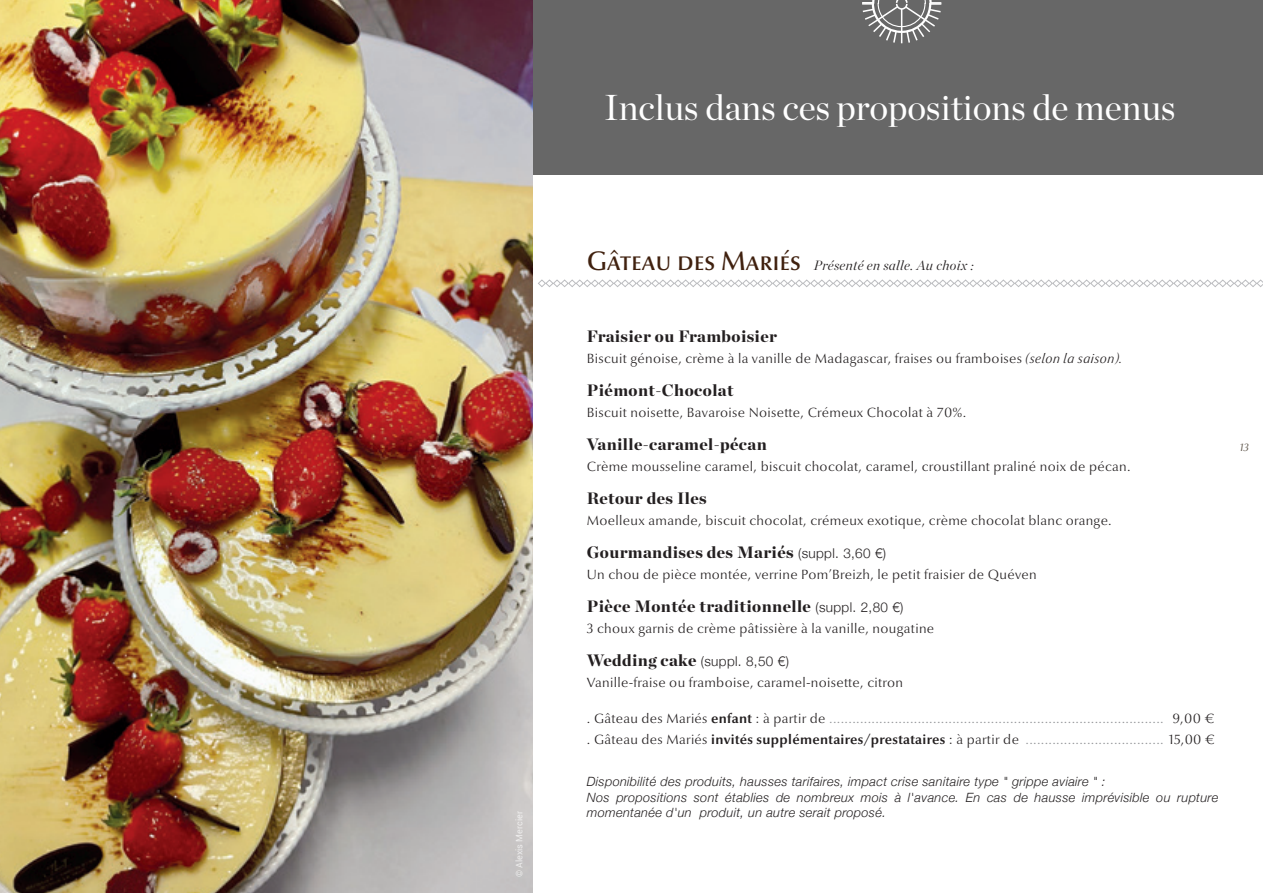
<style>
.page{position:relative;width:1263px;height:893px;background:#fff}
.page>*{position:absolute;margin:0;border:0;box-sizing:border-box;transform-origin:0 0}
.t1{font:36px "Chronicle Display";color:#fff}
.t2{font:900 16.5px "Chronicle Display";letter-spacing:.025em;color:#231f20}
.t3{font:300 13.5px "Optima Nova LT Pro";letter-spacing:.025em;color:#231f20}
.t4{font:300 13.5px/21px "Optima Nova LT Pro";letter-spacing:.025em;color:#939598}
.t5{font:italic 300 13.5px "Chronicle Display";letter-spacing:.025em;color:#231f20}
.t6{font:300 13.5px "Helvetica Neue";letter-spacing:.025em;color:#231f20}
.t7{font:italic 300 12.75px/15.3px "Helvetica Neue";letter-spacing:.025em;color:#231f20}
.t8{font:italic 10.65px "Optima Nova LT Pro";color:#686056}
.t9{font:9px "Roboto";color:#fff}
.s1{font-family:"Optima Nova LT Pro";font-weight:500;font-style:normal;font-size:27px;color:#40210f}
.s2{font-style:italic}
.s3{font-family:"Helvetica Neue";font-weight:300;font-size:13.5px}
.s4{font-family:"Chronicle Display";font-weight:900;font-size:16.5px}
.s5{color:#231f20}
.s6{font-weight:700;color:#231f20}
</style>
<div class="page">
<svg style="left:538px;top:279px;width:725px;height:8px"></svg>
<div style="left:498px;top:0;width:765px;height:174px;background:#676767"></div>
<img style="left:0;top:0;width:533px;height:893px">
<svg style="left:862px;top:0;width:79px;height:43px"></svg>
<p class="t9" style="left:513px;top:877px;width:68px;rotate:-90deg">© Alexis Mercier</p>
<h1 class="t1" style="left:604px;top:79px;width:573px">Inclus dans ces propositions de menus</h1>
<p class="t5" style="left:587px;top:255px;width:388px"><span class="s1">Gâteau des Mariés</span> Présenté en salle. Au choix :</p>
<p class="t2" style="left:587px;top:323px;width:192px">Fraisier ou Framboisier</p>
<p class="t3" style="left:587px;top:350px;width:537px">Biscuit génoise, crème à la vanille de Madagascar, fraises ou framboises <span class="s2">(selon la saison).</span></p>
<p class="t2" style="left:587px;top:377px;width:148px">Piémont-Chocolat</p>
<p class="t3" style="left:587px;top:404px;width:381px">Biscuit noisette, Bavaroise Noisette, Crémeux Chocolat à 70%.</p>
<p class="t2" style="left:587px;top:431px;width:181px">Vanille-caramel-pécan</p>
<p class="t3" style="left:587px;top:458px;width:545px">Crème mousseline caramel, biscuit chocolat, caramel, croustillant praliné noix de pécan.</p>
<p class="t2" style="left:587px;top:485px;width:121px">Retour des Iles</p>
<p class="t3" style="left:587px;top:512px;width:526px">Moelleux amande, biscuit chocolat, crémeux exotique, crème chocolat blanc orange.</p>
<p class="t2" style="left:587px;top:539px;width:301px">Gourmandises des Mariés <span class="s3">(suppl. 3,60 €)</span></p>
<p class="t3" style="left:587px;top:566px;width:451px">Un chou de pièce montée, verrine Pom’Breizh, le petit fraisier de Quéven</p>
<p class="t2" style="left:587px;top:593px;width:318px">Pièce Montée traditionnelle <span class="s3">(suppl. 2,80 €)</span></p>
<p class="t3" style="left:587px;top:620px;width:349px">3 choux garnis de crème pâtissière à la vanille, nougatine</p>
<p class="t6" style="left:587px;top:650px;width:204px"><span class="s4">Wedding cake</span> (suppl. 8,50 €)</p>
<p class="t3" style="left:587px;top:674px;width:318px">Vanille-fraise ou framboise, caramel-noisette, citron</p>
<p class="t4" style="left:587px;top:708px;width:630px"><span class="s5">. Gâteau des Mariés</span> <span class="s6">enfant</span> <span class="s5">: à partir de</span> ....................................................................................... <span class="s5">9,00 € . Gâteau des Mariés</span> <span class="s6">invités supplémentaires/prestataires</span> <span class="s5">: à partir de</span> .................................... <span class="s5">15,00 €</span></p>
<p class="t7" style="left:587px;top:773px;width:633px">Disponibilité des produits, hausses tarifaires, impact crise sanitaire type " grippe aviaire " :<br>Nos propositions sont établies de nombreux mois à l'avance. En cas de hausse imprévisible ou rupture momentanée d'un produit, un autre serait proposé.</p>
<p class="t8" style="left:1239px;top:441px;width:13px">13</p>
</div>
